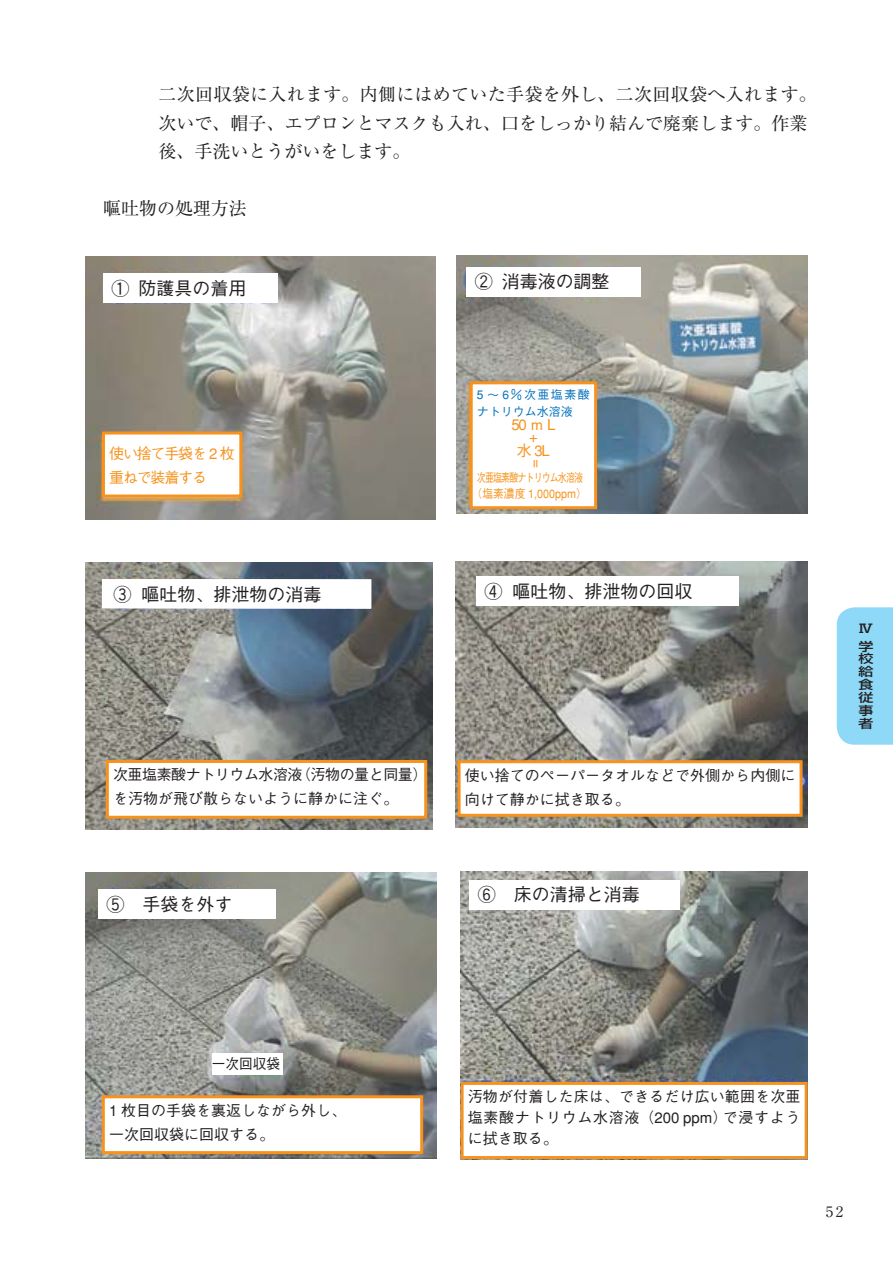
<style>
.page{position:relative;width:893px;height:1263px;background:#fff}
.page>*{position:absolute;margin:0;border:0;box-sizing:border-box;transform-origin:0 0}
.t1{font:18px/28.5px "Ryumin regular 90 msp RKSJ H";color:#231f20}
.t2{font:18px "Gothic BBB Medium 90 msp RKSJ H";color:#231f20}
.t3{font:15px/24px "Gothic BBB Medium 90 msp RKSJ H";color:#231f20}
.t4{font:15px/24px "Gothic BBB Medium 90 msp RKSJ H";letter-spacing:-.03em;color:#231f20}
.t5{font:15px/24px "Gothic BBB Medium 90 msp RKSJ H";letter-spacing:-.08em;color:#f7931d}
.t6{font:15px "Ryumin regular 90 msp RKSJ H";color:#231f20}
.t7{font:14.25px "Gothic BBB Medium 90 msp RKSJ H";color:#231f20;scale:.96 1}
.t8{font:12px/16.5px "Gothic BBB Medium 90 msp RKSJ H";letter-spacing:-.1em;color:#f7931d;text-align:center;scale:.75 1}
.t9{font:12px/16.5px "Gothic BBB Medium 90 msp RKSJ H";color:#0071bc}
.t10{font:12px/12.9px "Shin Go Medium 90 msp RKSJ V";color:#231f20;scale:1.25 1}
</style>
<div class="page">
<div style="left:837px;top:607px;width:56px;height:138px;background:#8ed8f8"></div>
<img style="left:457px;top:256px;width:351px;height:258px">
<img style="left:85px;top:256px;width:350px;height:263px">
<svg style="left:85px;top:562px;width:347px;height:268px;background:#737879"></svg>
<img style="left:456px;top:561px;width:351px;height:266px">
<div style="left:476px;top:576px;width:262px;height:30px;background:#fff"></div>
<div style="left:102px;top:579px;width:269px;height:30px;background:#fff"></div>
<img style="left:85px;top:873px;width:351px;height:286px">
<img style="left:460px;top:872px;width:347px;height:287px">
<div style="left:469px;top:880px;width:211px;height:29px;background:#fff"></div>
<div style="left:98px;top:889px;width:178px;height:29px;background:#fff"></div>
<div style="left:107px;top:761px;width:319px;height:56px;background:#fff"></div>
<div style="left:106px;top:760px;width:321px;height:59px;border:3px solid #f7931d"></div>
<div style="left:459px;top:762px;width:342px;height:53px;background:#fff"></div>
<div style="left:458px;top:760px;width:344px;height:57px;border:3px solid #f7931d"></div>
<div style="left:103px;top:1097px;width:319px;height:56px;background:#fff"></div>
<div style="left:102px;top:1095px;width:321px;height:59px;border:3px solid #f7931d"></div>
<div style="left:462px;top:1083px;width:344px;height:75px;background:#fff"></div>
<div style="left:461px;top:1082px;width:347px;height:77px;border:3px solid #f7931d"></div>
<svg style="left:210px;top:1038px;width:74px;height:36px"></svg>
<div style="left:103px;top:274px;width:174px;height:29px;background:#fff"></div>
<div style="left:466px;top:267px;width:174px;height:29px;background:#fff"></div>
<div style="left:103px;top:433px;width:138px;height:63px;background:#fff"></div>
<div style="left:102px;top:432px;width:140px;height:66px;border:3px solid #f7931d"></div>
<div style="left:471px;top:383px;width:125px;height:125px;background:#fff"></div>
<div style="left:470px;top:381px;width:127px;height:128px;border:3px solid #f7931d"></div>
<p class="t1" style="left:158px;top:83px;width:660px">二次回収袋に入れます。内側にはめていた手袋を外し、二次回収袋へ入れます。次いで、帽子、エプロンとマスクも入れ、口をしっかり結んで廃棄します。作業後、手洗いとうがいをします。</p>
<p class="t1" style="left:103px;top:196px;width:145px">嘔吐物の処理方法</p>
<p class="t2" style="left:112px;top:282px;width:136px">① 防護具の着用</p>
<p class="t2" style="left:475px;top:275px;width:136px">② 消毒液の調整</p>
<p class="t5" style="left:109px;top:444px;width:127px">使い捨て手袋を 2 枚重ねで装着する</p>
<p class="t9" style="left:477px;top:388px;width:114px">5 ～ 6％次亜塩素酸ナトリウム水溶液</p>
<p class="t5" style="left:511px;top:421px;width:45px;line-height:12px;text-align:center">50ｍL +</p>
<p class="t5" style="left:517px;top:440px;width:35px">水 3L</p>
<p class="t5" style="left:523px;top:468px;width:10px;rotate:-90deg">=</p>
<p class="t8" style="left:471px;top:470px;width:155px">次亜塩素酸ナトリウム水溶液（塩素濃度 1,000ppm）</p>
<p class="t2" style="left:113px;top:587px;width:209px">③ 嘔吐物、排泄物の消毒</p>
<p class="t2" style="left:484px;top:584px;width:209px">④ 嘔吐物、排泄物の回収</p>
<p class="t4" style="left:113px;top:765px;width:316px">次亜塩素酸ナトリウム水溶液（汚物の量と同量）を汚物が飛び散らないように静かに注ぐ。</p>
<p class="t3" style="left:465px;top:765px;width:332px">使い捨てのペーパータオルなどで外側から内側に向けて静かに拭き取る。</p>
<p class="t2" style="left:106px;top:897px;width:127px">⑤　手袋を外す</p>
<p class="t2" style="left:478px;top:888px;width:163px">⑥　床の清掃と消毒</p>
<p class="t10" style="left:858px;top:622px;width:13px;line-height:17.4px">Ⅳ学</p>
<p class="t10" style="left:858px;top:654px;width:13px;text-align:justify">校給食従事者</p>
<p class="t7" style="left:212px;top:1058px;width:73px">一次回収袋</p>
<p class="t3" style="left:109px;top:1100px;width:238px">1 枚目の手袋を裏返しながら外し、一次回収袋に回収する。</p>
<p class="t3" style="left:468px;top:1088px;width:334px;line-height:21px;text-align:justify">汚物が付着した床は、できるだけ広い範囲を次亜塩素酸ナトリウム水溶液（200 ppm）で浸すように拭き取る。</p>
<p class="t6" style="left:826px;top:1206px;width:19px">52</p>
</div>
